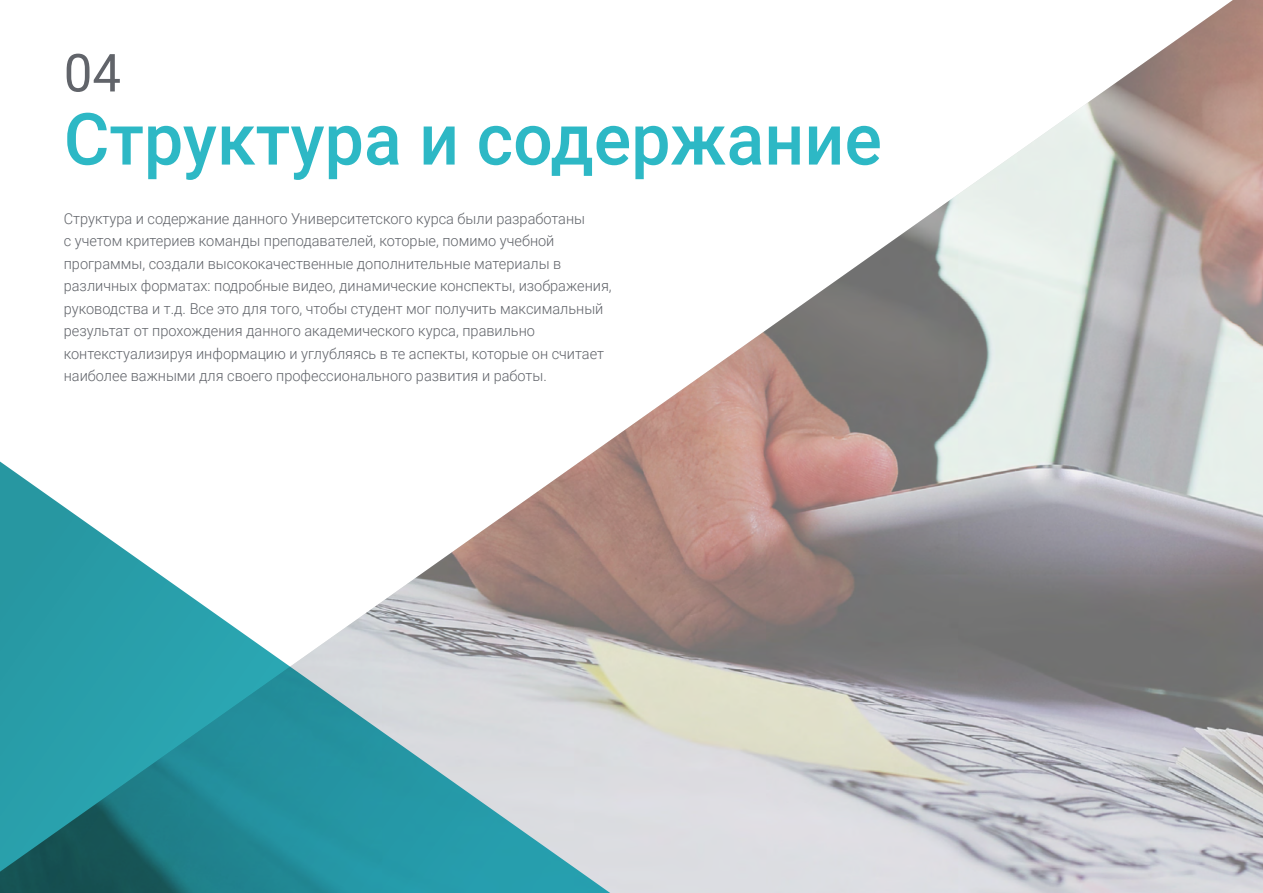
<style>
.page{position:relative;width:1263px;height:893px;background:#fff}
.page>*{position:absolute;margin:0;border:0;box-sizing:border-box;transform-origin:0 0}
.t1{font:500 72px "Roboto";color:#2db8c5}
.t2{font:52.5px "Roboto";color:#61646a}
.t3{font:300 15px/22.5px "Roboto";color:#61646a}
</style>
<div class="page">
<img style="left:602px;top:0;width:661px;height:893px">
<svg style="left:0;top:446px;width:640px;height:447px"></svg>
<h2 class="t2" style="left:64px;top:36px;width:59px">04</h2>
<h1 class="t1" style="left:64px;top:89px;width:820px">Структура и содержание</h1>
<p class="t3" style="left:64px;top:207px;width:549px">Структура и содержание данного Университетского курса были разработаны<br>с учетом критериев команды преподавателей, которые, помимо учебной программы, создали высококачественные дополнительные материалы в различных форматах: подробные видео, динамические конспекты, изображения, руководства и т.д. Все это для того, чтобы студент мог получить максимальный результат от прохождения данного академического курса, правильно контекстуализируя информацию и углубляясь в те аспекты, которые он считает наиболее важными для своего профессионального развития и работы.</p>
</div>
